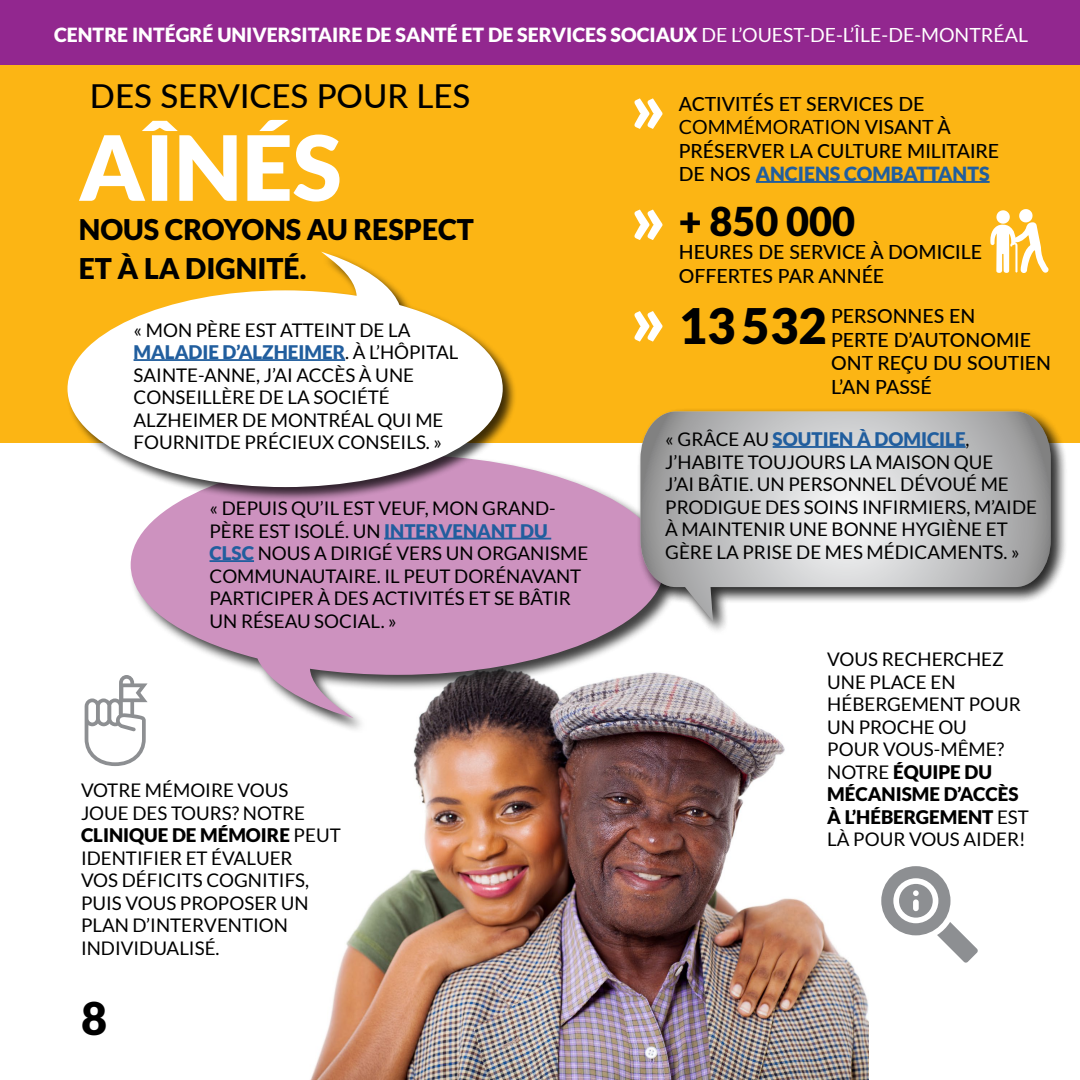
<style>
.page{position:relative;width:1080px;height:1080px;background:#fff}
.page>*{position:absolute;margin:0;border:0;box-sizing:border-box;transform-origin:0 0}
.t1{font:900 90px "Lato";color:#fff}
.t2{font:900 48.9px "Lato";color:#000}
.t3{font:900 45px "Lato";color:#000}
.t4{font:900 39.75px "Lato";color:#000}
.t5{font:500 33px "Lato";color:#000}
.t6{font:900 28.5px/39px "Lato";color:#000}
.t7{font:500 19.5px/23.4px "Lato";color:#000}
.t8{font:900 19.5px "Lato";color:#fff}
.t9{font:18.75px/22.5px "Lato";color:#000}
.s1{font-weight:400}
.s2{font-weight:900;color:#215e9e}
.s3{font-weight:900}
</style>
<div class="page">
<div style="left:0;top:50px;width:1080px;height:393px;background:#fcb514"></div>
<hr style="left:756px;top:181px;width:234px;height:2px;background:#215e9e">
<svg style="left:634px;top:98px;width:28px;height:31px"></svg>
<svg style="left:634px;top:210px;width:28px;height:30px"></svg>
<svg style="left:634px;top:311px;width:28px;height:31px"></svg>
<svg style="left:990px;top:209px;width:59px;height:64px"></svg>
<div style="left:0;top:0;width:1080px;height:65px;background:#92278f"></div>
<img style="left:310px;top:677px;width:559px;height:403px">
<div style="left:129px;top:453px;width:552px;height:280px;background:#000;opacity:.75"></div>
<svg style="left:131px;top:455px;width:534px;height:263px;fill:#cd92bf"></svg>
<svg style="left:881px;top:866px;width:97px;height:97px"></svg>
<hr style="left:384px;top:538px;width:167px;height:2px;background:#215e9e">
<hr style="left:210px;top:560px;width:44px;height:2px;background:#215e9e">
<svg style="left:85px;top:675px;width:63px;height:91px"></svg>
<div style="left:637px;top:408px;width:431px;height:229px;background:#000;opacity:.75"></div>
<svg style="left:640px;top:411px;width:411px;height:210px;background:#c2c2c1"></svg>
<hr style="left:773px;top:446px;width:193px;height:2px;background:#215e9e">
<div style="left:66px;top:251px;width:451px;height:251px;background:#000;opacity:.75"></div>
<svg style="left:68px;top:252px;width:435px;height:235px;fill:#fff"></svg>
<hr style="left:134px;top:359px;width:211px;height:2px;background:#215e9e">
<p class="t8" style="left:54px;top:24px;width:975px">CENTRE INTÉGRÉ UNIVERSITAIRE DE SANTÉ ET DE SERVICES SOCIAUX <span class="s1">DE L’OUEST-DE-L’ÎLE-DE-MONTRÉAL</span></p>
<h3 class="t5" style="left:90px;top:72px;width:382px">DES SERVICES POUR LES</h3>
<h1 class="t1" style="left:79px;top:115px;width:264px">AÎNÉS</h1>
<h3 class="t6" style="left:79px;top:209px;width:397px">NOUS CROYONS AU RESPECT<br>ET À LA DIGNITÉ.</h3>
<p class="t9" style="left:134px;top:318px;width:327px">« MON PÈRE EST ATTEINT DE LA<br><span class="s2">MALADIE D’ALZHEIMER</span>. À L’HÔPITAL<br>SAINTE-ANNE, J’AI ACCÈS À UNE<br>CONSEILLÈRE DE LA SOCIÉTÉ<br>ALZHEIMER DE MONTRÉAL QUI ME<br>FOURNITDE PRÉCIEUX CONSEILS. »</p>
<p class="t9" style="left:210px;top:497px;width:380px">« DEPUIS QU’IL EST VEUF, MON GRAND-<br>PÈRE EST ISOLÉ. UN <span class="s2">INTERVENANT DU<br>CLSC</span> NOUS A DIRIGÉ VERS UN ORGANISME<br>COMMUNAUTAIRE. IL PEUT DORÉNAVANT<br>PARTICIPER À DES ACTIVITÉS ET SE BÂTIR<br>UN RÉSEAU SOCIAL. »</p>
<p class="t9" style="left:81px;top:779px;width:261px">VOTRE MÉMOIRE VOUS<br>JOUE DES TOURS? NOTRE<br><span class="s3">CLINIQUE DE MÉMOIRE</span> PEUT<br>IDENTIFIER ET ÉVALUER<br>VOS DÉFICITS COGNITIFS,<br>PUIS VOUS PROPOSER UN<br>PLAN D’INTERVENTION<br>INDIVIDUALISÉ.</p>
<h3 class="t3" style="left:81px;top:992px;width:28px">8</h3>
<p class="t7" style="left:679px;top:91px;width:322px">ACTIVITÉS ET SERVICES DE<br><span class="s1">COMMÉMORATION</span> VISANT À<br>PRÉSERVER LA CULTURE MILITAIRE<br>DE NOS <span class="s2">ANCIENS COMBATTANTS</span></p>
<h3 class="t4" style="left:679px;top:198px;width:178px">+ 850 000</h3>
<p class="t7" style="left:679px;top:240px;width:305px;line-height:23.9px">HEURES DE SERVICE À DOMICILE<br>OFFERTES PAR ANNÉE</p>
<h2 class="t2" style="left:679px;top:297px;width:150px">13532</h2>
<p class="t7" style="left:831px;top:304px;width:221px">PERSONNES EN<br>PERTE D’AUTONOMIE<br>ONT REÇU DU SOUTIEN<br>L’AN PASSÉ</p>
<p class="t9" style="left:665px;top:428px;width:373px">« GRÂCE AU <span class="s2">SOUTIEN À DOMICILE</span>, J’HABITE TOUJOURS LA MAISON QUE<br>J’AI BÂTIE. UN PERSONNEL DÉVOUÉ ME PRODIGUE DES SOINS INFIRMIERS, M’AIDE À MAINTENIR UNE BONNE HYGIÈNE ET GÈRE LA PRISE DE MES MÉDICAMENTS. »</p>
<p class="t9" style="left:827px;top:648px;width:203px">VOUS RECHERCHEZ<br>UNE PLACE EN<br>HÉBERGEMENT POUR<br>UN PROCHE OU<br>POUR VOUS-MÊME?<br>NOTRE <span class="s3">ÉQUIPE DU<br>MÉCANISME D’ACCÈS<br>À L’HÉBERGEMENT</span> EST<br>LÀ POUR VOUS AIDER!</p>
</div>
